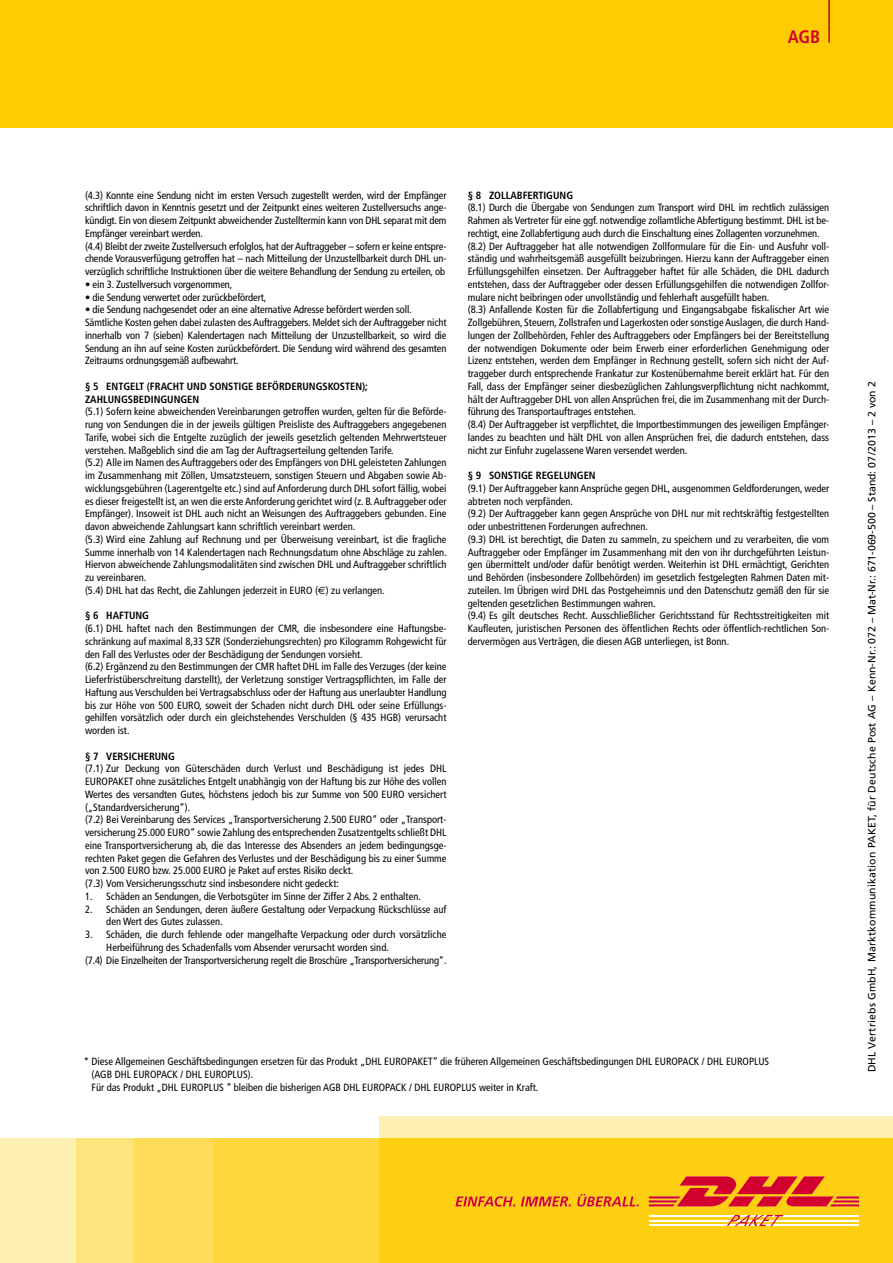
<style>
.page{position:relative;width:893px;height:1263px;background:#fff}
.page>*{position:absolute;margin:0;border:0;box-sizing:border-box;transform-origin:0 0}
.t1{font:700 condensed 18px "Frutiger";color:#d2002e}
.t2{font:condensed 10.5px/12.8px "Frutiger";color:#000}
.t3{font:700 condensed 10.5px/12.8px "Frutiger";color:#000}
.t4{font:10.5px "Frutiger";letter-spacing:.015em;color:#000}
.s1{font-family:"Euro Sans";font-stretch:normal}
</style>
<div class="page">
<div style="left:0;top:0;width:893px;height:128px;background:#fecc00"></div>
<svg style="left:0;top:1138px;width:134px;height:125px;fill:#feefb3"></svg>
<div style="left:134px;top:1138px;width:759px;height:125px;background:#fedc57"></div>
<div style="left:380px;top:1116px;width:513px;height:147px;background:#feefb3"></div>
<svg style="left:213px;top:1138px;width:680px;height:125px;fill:#fece10"></svg>
<hr style="left:649px;top:1225px;width:209px;height:1px;background:#fff">
<hr style="left:649px;top:1215px;width:209px;height:1px;background:#fff">
<hr style="left:649px;top:1220px;width:209px;height:1px;background:#fff">
<svg style="left:727px;top:1215px;width:57px;height:11px"></svg>
<svg style="left:649px;top:1176px;width:209px;height:30px"></svg>
<svg style="left:455px;top:1196px;width:60px;height:10px"></svg>
<svg style="left:521px;top:1196px;width:50px;height:10px"></svg>
<svg style="left:577px;top:1194px;width:62px;height:12px"></svg>
<hr style="left:828px;top:0;width:2px;height:43px;background:#d2002e">
<h1 class="t1" style="left:788px;top:26px;width:31px">AGB</h1>
<p class="t2" style="left:85px;top:189px;width:363px">(4.3) Konnte eine Sendung nicht im ersten Versuch zugestellt werden, wird der Empfänger schriftlich davon in Kenntnis gesetzt und der Zeitpunkt eines weiteren Zustellversuchs ange&shy;kündigt. Ein von diesem Zeitpunkt abweichender Zustelltermin kann von DHL separat mit dem Empfänger vereinbart werden.<br>(4.4) Bleibt der zweite Zustellversuch erfolglos, hat der Auftraggeber – sofern er keine entspre&shy;chende Vorausverfügung getroffen hat – nach Mitteilung der Unzustellbarkeit durch DHL un&shy;verzüglich schriftliche Instruktionen über die weitere Behandlung der Sendung zu erteilen, ob</p>
<p class="t2" style="left:85px;top:278px;width:149px">• ein 3. Zustellversuch vorgenommen,</p>
<p class="t2" style="left:85px;top:291px;width:183px">• die Sendung verwertet oder zurückbefördert,</p>
<p class="t2" style="left:85px;top:303px;width:363px">• die Sendung nachgesendet oder an eine alternative Adresse befördert werden soll.<br>Sämtliche Kosten gehen dabei zulasten des Auftraggebers. Meldet sich der Auftraggeber nicht innerhalb von 7 (sieben) Kalendertagen nach Mitteilung der Unzustellbarkeit, so wird die Sendung an ihn auf seine Kosten zurückbefördert. Die Sendung wird während des gesamten Zeitraums ordnungsgemäß aufbewahrt.</p>
<p class="t3" style="left:85px;top:380px;width:284px">§ 5 ENTGELT (FRACHT UND SONSTIGE BEFÖRDERUNGSKOSTEN);<br>ZAHLUNGSBEDINGUNGEN</p>
<p class="t2" style="left:85px;top:405px;width:363px">(5.1) Sofern keine abweichenden Vereinbarungen getroffen wurden, gelten für die Beförde&shy;rung von Sendungen die in der jeweils gültigen Preisliste des Auftraggebers angegebenen Tarife, wobei sich die Entgelte zuzüglich der jeweils gesetzlich geltenden Mehrwertsteuer verstehen. Maßgeblich sind die am Tag der Auftragserteilung geltenden Tarife.<br>(5.2) Alle im Namen des Auftraggebers oder des Empfängers von DHL geleisteten Zahlungen im Zusammenhang mit Zöllen, Umsatzsteuern, sonstigen Steuern und Abgaben sowie Ab&shy;wicklungsgebühren (Lagerentgelte etc.) sind auf Anforderung durch DHL sofort fällig, wobei es dieser freigestellt ist, an wen die erste Anforderung gerichtet wird (z. B. Auftraggeber oder Empfänger). Insoweit ist DHL auch nicht an Weisungen des Auftraggebers gebunden. Eine davon abweichende Zahlungsart kann schriftlich vereinbart werden.<br>(5.3) Wird eine Zahlung auf Rechnung und per Überweisung vereinbart, ist die fragliche Summe innerhalb von 14 Kalendertagen nach Rechnungsdatum ohne Abschläge zu zahlen.<br>Hiervon abweichende Zahlungsmodalitäten sind zwischen DHL und Auftraggeber schriftlich zu vereinbaren.<br>(5.4) DHL hat das Recht, die Zahlungen jederzeit in EURO (<span class="s1">€</span>) zu verlangen.</p>
<p class="t3" style="left:85px;top:609px;width:24px">§ 6 HAFTUN</p>
<p class="t3" style="left:142px;top:609px;width:8px">G</p>
<p class="t2" style="left:85px;top:622px;width:363px">(6.1) DHL haftet nach den Bestimmungen der CMR, die insbesondere eine Haftungsbe&shy;schränkung auf maximal 8,33 SZR (Sonderziehungsrechten) pro Kilogramm Rohgewicht für den Fall des Verlustes oder der Beschädigung der Sendungen vorsieht.<br>(6.2) Ergänzend zu den Bestimmungen der CMR haftet DHL im Falle des Verzuges (der keine Lieferfristüberschreitung darstellt), der Verletzung sonstiger Vertragspflichten, im Falle der Haftung aus Verschulden bei Vertragsabschluss oder der Haftung aus unerlaubter Handlung bis zur Höhe von 500 EURO, soweit der Schaden nicht durch DHL oder seine Erfüllungs&shy;gehilfen vorsätzlich oder durch ein gleichstehendes Verschulden (§ 435 HGB) verursacht worden ist.</p>
<p class="t3" style="left:85px;top:750px;width:90px">§ 7 VERSICHERUNG</p>
<p class="t2" style="left:85px;top:762px;width:363px">(7.1) Zur Deckung von Güterschäden durch Verlust und Beschädigung ist jedes DHL EUROPAKET ohne zusätzliches Entgelt unabhängig von der Haftung bis zur Höhe des vollen Wertes des versandten Gutes, höchstens jedoch bis zur Summe von 500 EURO versichert („Standardversicherung“).<br>(7.2) Bei Vereinbarung des Services „Transportversicherung 2.500 EURO“ oder „Transport&shy;versicherung 25.000 EURO“ sowie Zahlung des entsprechenden Zusatzentgelts schließt DHL eine Transportversicherung ab, die das Interesse des Absenders an jedem bedingungsge&shy;rechten Paket gegen die Gefahren des Verlustes und der Beschädigung bis zu einer Summe von 2.500 EURO bzw. 25.000 EURO je Paket auf erstes Risiko deckt.<br>(7.3) Vom Versicherungsschutz sind insbesondere nicht gedeckt:</p>
<p class="t2" style="left:85px;top:890px;width:337px">1. Schäden an Sendungen, die Verbotsgüter im Sinne der Ziffer 2 Abs. 2 enthalten.</p>
<p class="t2" style="left:106px;top:903px;width:342px;text-indent:-21px">2. Schäden an Sendungen, deren äußere Gestaltung oder Verpackung Rückschlüsse auf den Wert des Gutes zulassen.</p>
<p class="t2" style="left:85px;top:928px;width:363px">3. Schäden, die durch fehlende oder mangelhafte Verpackung oder durch vorsätzliche</p>
<p class="t2" style="left:106px;top:941px;width:284px">Herbeiführung des Schadenfalls vom Absender verursacht worden sind.</p>
<p class="t2" style="left:85px;top:954px;width:363px">(7.4) Die Einzelheiten der Transportversicherung regelt die Broschüre „Transportversicherung“.</p>
<p class="t3" style="left:468px;top:189px;width:106px">§ 8 ZOLLABFERTIGUNG</p>
<p class="t2" style="left:468px;top:201px;width:363px">(8.1) Durch die Übergabe von Sendungen zum Transport wird DHL im rechtlich zulässigen Rahmen als Vertreter für eine ggf. notwendige zollamtliche Abfertigung bestimmt. DHL ist be&shy;rechtigt, eine Zollabfertigung auch durch die Einschaltung eines Zollagenten vorzunehmen. (8.2) Der Auftraggeber hat alle notwendigen Zollformulare für die Ein- und Ausfuhr voll&shy;ständig und wahrheitsgemäß ausgefüllt beizubringen. Hierzu kann der Auftraggeber einen Erfüllungsgehilfen einsetzen. Der Auftraggeber haftet für alle Schäden, die DHL dadurch entstehen, dass der Auftraggeber oder dessen Erfüllungsgehilfen die notwendigen Zollfor&shy;mulare nicht beibringen oder unvollständig und fehlerhaft ausgefüllt haben.<br>(8.3) Anfallende Kosten für die Zollabfertigung und Eingangsabgabe fiskalischer Art wie Zollgebühren, Steuern, Zollstrafen und Lagerkosten oder sonstige Auslagen, die durch Hand&shy;lungen der Zollbehörden, Fehler des Auftraggebers oder Empfängers bei der Bereitstellung der notwendigen Dokumente oder beim Erwerb einer erforderlichen Genehmigung oder Lizenz entstehen, werden dem Empfänger in Rechnung gestellt, sofern sich nicht der Auf&shy;traggeber durch entsprechende Frankatur zur Kostenübernahme bereit erklärt hat. Für den Fall, dass der Empfänger seiner diesbezüglichen Zahlungsverpflichtung nicht nachkommt, hält der Auftraggeber DHL von allen Ansprüchen frei, die im Zusammenhang mit der Durch&shy;führung des Transportauftrages entstehen.<br>(8.4) Der Auftraggeber ist verpflichtet, die Importbestimmungen des jeweiligen Empfänger&shy;landes zu beachten und hält DHL von allen Ansprüchen frei, die dadurch entstehen, dass nicht zur Einfuhr zugelassene Waren versendet werden.</p>
<p class="t3" style="left:468px;top:469px;width:130px">§ 9 SONSTIGE REGELUNGEN</p>
<p class="t2" style="left:468px;top:482px;width:363px">(9.1) Der Auftraggeber kann Ansprüche gegen DHL, ausgenommen Geldforderungen, weder abtreten noch verpfänden.<br>(9.2) Der Auftraggeber kann gegen Ansprüche von DHL nur mit rechtskräftig festgestellten oder unbestrittenen Forderungen aufrechnen.<br>(9.3) DHL ist berechtigt, die Daten zu sammeln, zu speichern und zu verarbeiten, die vom Auftraggeber oder Empfänger im Zusammenhang mit den von ihr durchgeführten Leistun&shy;gen übermittelt und/oder dafür benötigt werden. Weiterhin ist DHL ermächtigt, Gerichten und Behörden (insbesondere Zollbehörden) im gesetzlich festgelegten Rahmen Daten mit&shy;zuteilen. Im Übrigen wird DHL das Postgeheimnis und den Datenschutz gemäß den für sie geltenden gesetzlichen Bestimmungen wahren.<br>(9.4) Es gilt deutsches Recht. Ausschließlicher Gerichtsstand für Rechtsstreitigkeiten mit Kaufleuten, juristischen Personen des öffentlichen Rechts oder öffentlich-rechtlichen Son&shy;dervermögen aus Verträgen, die diesen AGB unterliegen, ist Bonn.</p>
<p class="t2" style="left:92px;top:1055px;width:679px;text-indent:-8px">* Diese Allgemeinen Geschäftsbedingungen ersetzen für das Produkt „DHL EUROPAKET” die früheren Allgemeinen Geschäftsbedingungen DHL EUROPACK / DHL EUROPLUS (AGB DHL EUROPACK / DHL EUROPLUS).<br>Für das Produkt „DHL EUROPLUS ” bleiben die bisherigen AGB DHL EUROPACK / DHL EUROPLUS weiter in Kraft.</p>
<p class="t4" style="left:866px;top:1072px;width:692px;rotate:-90deg">DHL Vertriebs GmbH, Marktkommunikation PAKET, für Deutsche Post AG – Kenn-Nr.: 072 – Mat-Nr.: 671-069-500 – Stand: 07/2013 – 2 von 2</p>
</div>
